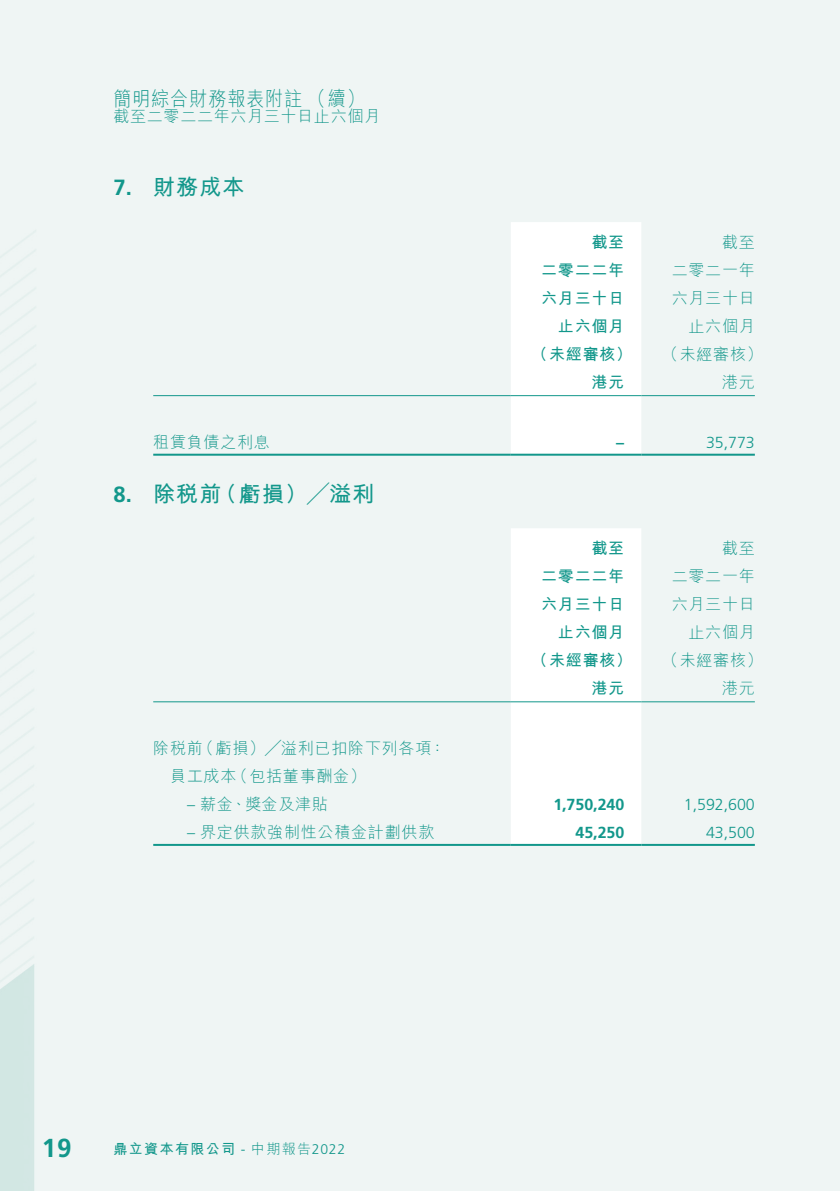
<style>
.page{position:relative;width:840px;height:1191px;background:#fff}
.page>*{position:absolute;margin:0;border:0;box-sizing:border-box;transform-origin:0 0}
.t1{font:700 26px "Frutiger LT Std";color:#12978b}
.t2{font:700 22px "M Hei HK";letter-spacing:.05em;color:#12978b}
.t3{font:700 22px "Frutiger LT Std";color:#12978b}
.t4{font:300 20px "M Hei HK";letter-spacing:.055em;color:#12978b;scale:.9 1}
.t5{font:300 16px "M Hei HK";letter-spacing:.05em;color:#12978b}
.t6{font:700 16px "M Hei HK";letter-spacing:.05em;color:#12978b}
.t7{font:300 16px "Frutiger LT Std";color:#12978b}
.t8{font:700 16px "Frutiger LT Std";color:#12978b}
.t9{font:700 14px "M Hei HK";letter-spacing:.1em;color:#12978b}
.s1{font-family:"Frutiger LT Std"}
.s2{font-family:"Frutiger LT Std";font-weight:300}
.s3{font-weight:300}
</style>
<div class="page">
<div style="left:0;top:0;width:839px;height:1191px;background:#eff5f4"></div>
<svg style="left:510px;top:222px;width:131px;height:232px"></svg>
<hr style="left:153px;top:395px;width:357px;height:1px;background:#12978b">
<hr style="left:510px;top:395px;width:131px;height:1px;background:#12978b">
<hr style="left:641px;top:395px;width:113px;height:1px;background:#12978b">
<hr style="left:153px;top:454px;width:357px;height:2px;background:#12978b">
<hr style="left:510px;top:454px;width:131px;height:2px;background:#12978b">
<hr style="left:641px;top:454px;width:113px;height:2px;background:#12978b">
<svg style="left:510px;top:528px;width:131px;height:316px"></svg>
<hr style="left:153px;top:701px;width:357px;height:1px;background:#12978b">
<hr style="left:510px;top:701px;width:131px;height:1px;background:#12978b">
<hr style="left:641px;top:701px;width:113px;height:1px;background:#12978b">
<hr style="left:153px;top:844px;width:357px;height:2px;background:#12978b">
<hr style="left:510px;top:844px;width:131px;height:2px;background:#12978b">
<hr style="left:641px;top:844px;width:113px;height:2px;background:#12978b">
<p class="t4" style="left:113px;top:88px;width:280px">簡明綜合財務報表附註（續(</p>
<p class="t5" style="left:113px;top:108px;width:268px">截至二零二二年六月三十日止六個月</p>
<h2 class="t3" style="left:113px;top:175px;width:20px">7.</h2>
<h2 class="t2" style="left:153px;top:171px;width:93px">財務成本</h2>
<h2 class="t3" style="left:113px;top:481px;width:20px">8.</h2>
<p class="t5" style="left:153px;top:433px;width:118px">租賃負債之利息</p>
<h2 class="t2" style="left:215px;top:477px;width:161px">（虧損）╱溢利</h2>
<h2 class="t2" style="left:153px;top:477px;width:70px">除稅前</h2>
<p class="t5" style="left:198px;top:740px;width:249px">（虧損）╱溢利已扣除下列各項：</p>
<p class="t5" style="left:153px;top:740px;width:51px">除稅前</p>
<p class="t5" style="left:232px;top:768px;width:136px">（包括董事酬金(</p>
<p class="t5" style="left:170px;top:768px;width:68px">員工成本</p>
<p class="t5" style="left:187px;top:796px;width:142px"><span class="s1">–</span> 薪金、獎金及津貼</p>
<p class="t5" style="left:187px;top:824px;width:248px"><span class="s1">–</span> 界定供款強制性公積金計劃供款</p>
<p class="t6" style="left:591px;top:230px;width:34px">截至</p>
<p class="t6" style="left:541px;top:258px;width:85px">二零二二年</p>
<p class="t6" style="left:541px;top:286px;width:85px">六月三十日</p>
<p class="t6" style="left:557px;top:314px;width:68px">止六個月</p>
<p class="t6" style="left:531px;top:342px;width:102px">（未經審核(</p>
<p class="t6" style="left:591px;top:370px;width:34px">港元</p>
<p class="t8" style="left:616px;top:433px;width:9px">–</p>
<p class="t6" style="left:591px;top:537px;width:34px">截至</p>
<p class="t6" style="left:541px;top:565px;width:85px">二零二二年</p>
<p class="t6" style="left:541px;top:593px;width:85px">六月三十日</p>
<p class="t6" style="left:557px;top:621px;width:68px">止六個月</p>
<p class="t6" style="left:531px;top:649px;width:102px">（未經審核(</p>
<p class="t6" style="left:591px;top:677px;width:34px">港元</p>
<p class="t8" style="left:553px;top:795px;width:72px">1,750,240</p>
<p class="t8" style="left:575px;top:823px;width:50px">45,250</p>
<p class="t5" style="left:721px;top:234px;width:34px">截至</p>
<p class="t5" style="left:671px;top:262px;width:85px">二零二一年</p>
<p class="t5" style="left:671px;top:290px;width:85px">六月三十日</p>
<p class="t5" style="left:688px;top:318px;width:68px">止六個月</p>
<p class="t5" style="left:661px;top:346px;width:102px">（未經審核(</p>
<p class="t5" style="left:721px;top:374px;width:34px">港元</p>
<p class="t7" style="left:705px;top:433px;width:50px">35,773</p>
<p class="t5" style="left:721px;top:540px;width:34px">截至</p>
<p class="t5" style="left:671px;top:568px;width:85px">二零二一年</p>
<p class="t5" style="left:671px;top:596px;width:85px">六月三十日</p>
<p class="t5" style="left:688px;top:624px;width:68px">止六個月</p>
<p class="t5" style="left:661px;top:652px;width:102px">（未經審核(</p>
<p class="t5" style="left:721px;top:680px;width:34px">港元</p>
<p class="t7" style="left:683px;top:795px;width:72px">1,592,600</p>
<p class="t7" style="left:705px;top:823px;width:50px">43,500</p>
<h1 class="t1" style="left:42px;top:1132px;width:31px">19</h1>
<p class="t9" style="left:113px;top:1138px;width:233px">鼎立資本有限公司 <span class="s2">-</span> <span class="s3">中期報告</span><span class="s2">2022</span></p>
</div>
